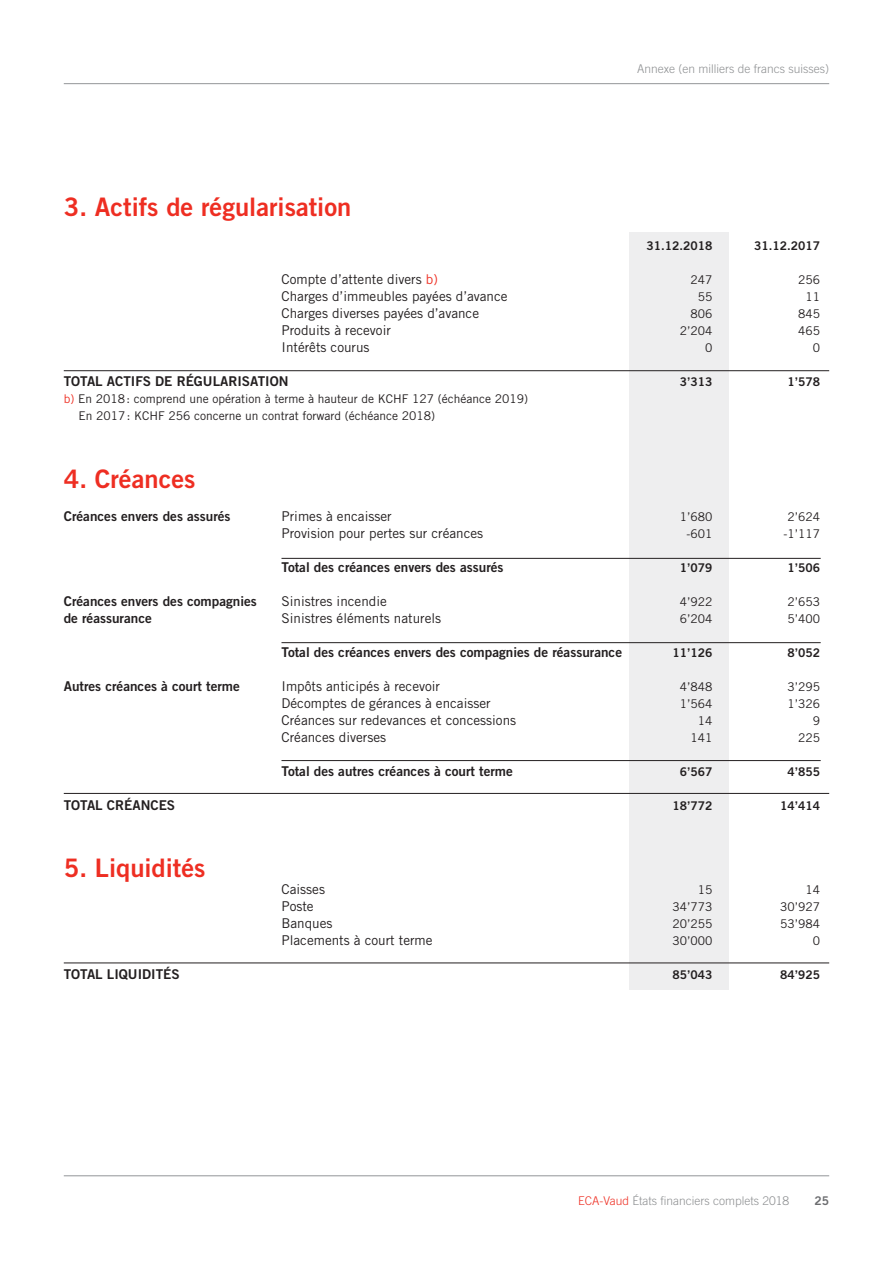
<style>
.page{position:relative;width:893px;height:1263px;background:#fff}
.page>*{position:absolute;margin:0;border:0;box-sizing:border-box;transform-origin:0 0}
.t1{font:25.5px "Trade Gothic Bold Two";color:#ee2e22}
.t2{font:13.5px/17px "Trade Gothic";color:#231f20}
.t3{font:13.5px/17px "Trade Gothic Bold Two";color:#231f20}
.t4{font:12px/17px "Trade Gothic";color:#231f20}
.t5{font:12px "Trade Gothic Bold Two";color:#231f20}
.t6{font:300 12px "Trade Gothic";color:#8e9092}
.t7{font:12px "Trade Gothic Bold Two";color:#6c6d70}
.s1{color:#ee2e22}
</style>
<div class="page">
<hr style="left:64px;top:83px;width:765px;height:1px;background:#939598">
<hr style="left:64px;top:1175px;width:765px;height:1px;background:#939598">
<div style="left:629px;top:232px;width:100px;height:758px;background:#eeeeef"></div>
<hr style="left:64px;top:370px;width:765px;height:1px;background:#231f20">
<hr style="left:64px;top:793px;width:765px;height:1px;background:#231f20">
<hr style="left:64px;top:962px;width:765px;height:1px;background:#231f20">
<hr style="left:281px;top:558px;width:540px;height:1px;background:#231f20">
<hr style="left:281px;top:760px;width:540px;height:1px;background:#231f20">
<hr style="left:281px;top:642px;width:540px;height:1px;background:#231f20">
<h1 class="t1" style="left:64px;top:191px;width:289px">3. Actifs de régularisation</h1>
<p class="t6" style="left:637px;top:62px;width:193px">Annexe (en milliers de francs suisses)</p>
<p class="t5" style="left:646px;top:239px;width:67px">31.12.2018</p>
<p class="t5" style="left:754px;top:239px;width:67px">31.12.2017</p>
<p class="t2" style="left:281px;top:271px;width:158px">Compte d’attente divers <span class="s1">b)</span></p>
<p class="t4" style="left:690px;top:271px;width:23px">247</p>
<p class="t4" style="left:798px;top:271px;width:23px">256</p>
<p class="t2" style="left:281px;top:288px;width:228px">Charges d’immeubles payées d’avance</p>
<p class="t4" style="left:698px;top:288px;width:16px">55</p>
<p class="t4" style="left:805px;top:288px;width:16px">11</p>
<p class="t2" style="left:281px;top:305px;width:199px">Charges diverses payées d’avance</p>
<p class="t4" style="left:690px;top:305px;width:23px">806</p>
<p class="t4" style="left:798px;top:305px;width:23px">845</p>
<p class="t2" style="left:281px;top:322px;width:111px">Produits à recevoir</p>
<p class="t4" style="left:680px;top:322px;width:34px">2’204</p>
<p class="t4" style="left:798px;top:322px;width:23px">465</p>
<p class="t2" style="left:281px;top:338px;width:90px">Intérêts courus</p>
<p class="t4" style="left:705px;top:339px;width:9px">0</p>
<p class="t4" style="left:813px;top:339px;width:9px">0</p>
<p class="t3" style="left:64px;top:372px;width:226px">TOTAL ACTIFS DE RÉGULARISATION</p>
<p class="t5" style="left:680px;top:374px;width:34px">3’313</p>
<p class="t5" style="left:787px;top:374px;width:34px">1’578</p>
<p class="t4" style="left:78px;top:390px;width:451px;text-indent:-15px"><span class="s1">b)</span> En 2018: comprend une opération à terme à hauteur de KCHF 127 (échéance 2019)<br>En 2017: KCHF 256 concerne un contrat forward (échéance 2018)</p>
<h1 class="t1" style="left:64px;top:463px;width:133px">4. Créances</h1>
<p class="t3" style="left:64px;top:508px;width:168px">Créances envers des assurés</p>
<p class="t2" style="left:281px;top:508px;width:112px">Primes à encaisser</p>
<p class="t4" style="left:680px;top:509px;width:34px">1’680</p>
<p class="t4" style="left:787px;top:509px;width:34px">2’624</p>
<p class="t2" style="left:281px;top:525px;width:203px">Provision pour pertes sur créances</p>
<p class="t4" style="left:686px;top:525px;width:27px">-601</p>
<p class="t4" style="left:783px;top:525px;width:38px">-1’117</p>
<p class="t3" style="left:281px;top:559px;width:224px">Total des créances envers des assurés</p>
<p class="t5" style="left:680px;top:561px;width:34px">1’079</p>
<p class="t5" style="left:787px;top:561px;width:34px">1’506</p>
<p class="t3" style="left:64px;top:593px;width:195px">Créances envers des compagnies de réassurance</p>
<p class="t2" style="left:281px;top:593px;width:161px">Sinistres incendie<br>Sinistres éléments naturels</p>
<p class="t4" style="left:680px;top:593px;width:34px">4’922<br>6’204</p>
<p class="t4" style="left:787px;top:593px;width:34px">2’653<br>5’400</p>
<p class="t3" style="left:281px;top:644px;width:342px">Total des créances envers des compagnies de réassurance</p>
<p class="t5" style="left:672px;top:645px;width:41px">11’126</p>
<p class="t5" style="left:787px;top:645px;width:34px">8’052</p>
<p class="t3" style="left:64px;top:677px;width:178px">Autres créances à court terme</p>
<p class="t2" style="left:281px;top:677px;width:160px">Impôts anticipés à recevoir</p>
<p class="t4" style="left:680px;top:678px;width:34px">4’848</p>
<p class="t4" style="left:787px;top:678px;width:34px">3’295</p>
<p class="t2" style="left:281px;top:694px;width:211px">Décomptes de gérances à encaisser</p>
<p class="t4" style="left:680px;top:695px;width:34px">1’564</p>
<p class="t4" style="left:787px;top:695px;width:34px">1’326</p>
<p class="t2" style="left:281px;top:711px;width:236px">Créances sur redevances et concessions</p>
<p class="t4" style="left:698px;top:712px;width:16px">14</p>
<p class="t4" style="left:813px;top:712px;width:9px">9</p>
<p class="t2" style="left:281px;top:728px;width:106px">Créances diverses</p>
<p class="t4" style="left:690px;top:729px;width:23px">141</p>
<p class="t4" style="left:798px;top:729px;width:23px">225</p>
<p class="t3" style="left:281px;top:762px;width:233px">Total des autres créances à court terme</p>
<p class="t5" style="left:680px;top:764px;width:34px">6’567</p>
<p class="t5" style="left:787px;top:764px;width:34px">4’855</p>
<p class="t3" style="left:64px;top:796px;width:113px">TOTAL CRÉANCES</p>
<p class="t5" style="left:672px;top:798px;width:41px">18’772</p>
<p class="t5" style="left:780px;top:798px;width:41px">14’414</p>
<h1 class="t1" style="left:64px;top:852px;width:143px">5. Liquidités</h1>
<p class="t2" style="left:281px;top:881px;width:45px">Caisses</p>
<p class="t4" style="left:698px;top:881px;width:16px">15</p>
<p class="t4" style="left:805px;top:881px;width:16px">14</p>
<p class="t2" style="left:281px;top:898px;width:34px">Poste</p>
<p class="t4" style="left:672px;top:898px;width:41px">34’773</p>
<p class="t4" style="left:780px;top:898px;width:41px">30’927</p>
<p class="t2" style="left:281px;top:915px;width:53px">Banques</p>
<p class="t4" style="left:672px;top:915px;width:41px">20’255</p>
<p class="t4" style="left:780px;top:915px;width:41px">53’984</p>
<p class="t2" style="left:281px;top:932px;width:153px">Placements à court terme</p>
<p class="t4" style="left:672px;top:932px;width:41px">30’000</p>
<p class="t4" style="left:813px;top:932px;width:9px">0</p>
<p class="t3" style="left:64px;top:966px;width:117px">TOTAL LIQUIDITÉS</p>
<p class="t5" style="left:672px;top:967px;width:41px">85’043</p>
<p class="t5" style="left:780px;top:967px;width:41px">84’925</p>
<p class="t6" style="left:578px;top:1193px;width:213px"><span class="s1">ECA-Vaud</span> États financiers complets 2018</p>
<p class="t7" style="left:814px;top:1193px;width:16px">25</p>
</div>
